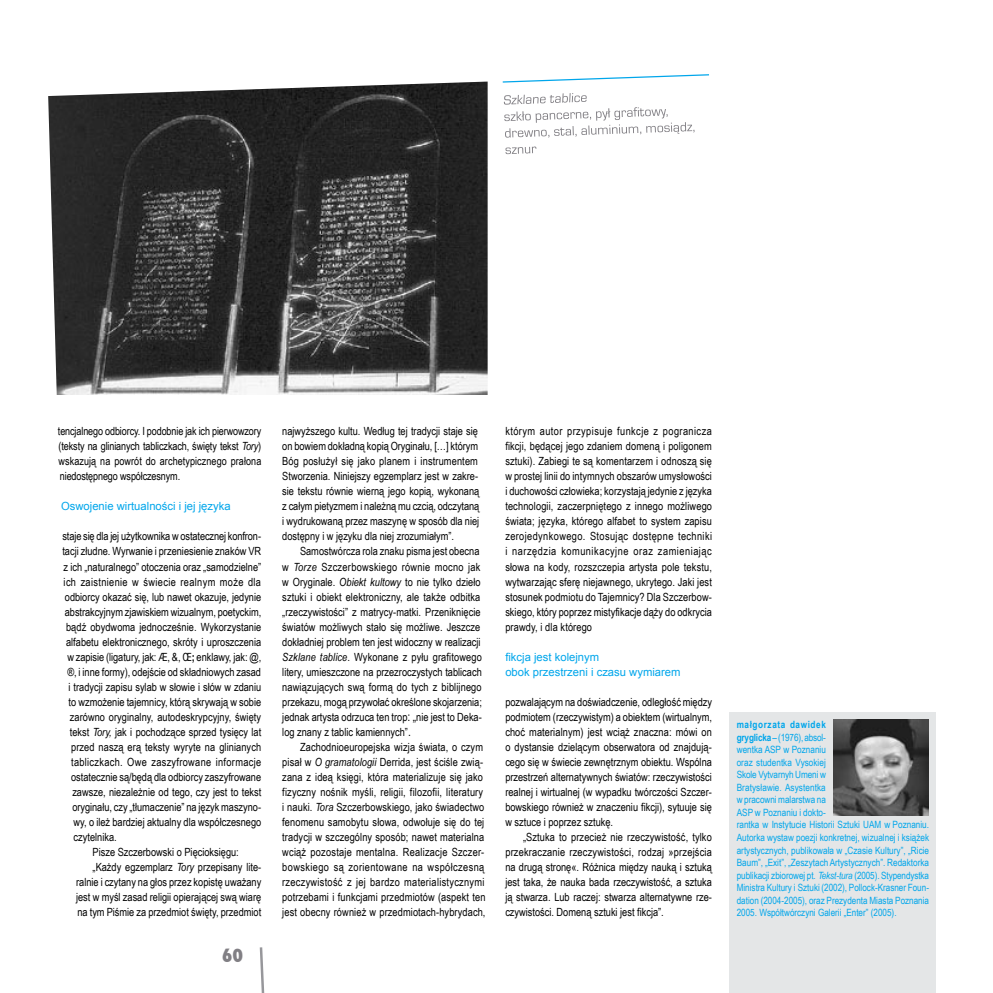
<style>
.page{position:relative;width:993px;height:993px;background:#fff}
.page>*{position:absolute;margin:0;border:0;box-sizing:border-box;transform-origin:0 0}
.t1{font:11.25px/15px "Arial Narrow";color:#000;text-align:justify}
.t2{font:11.25px/15px "Arial";color:#00a6eb}
.t3{font:11.25px "Arial Narrow";letter-spacing:.03em;color:#000}
.t4{font:10px/12.5px "Arial Narrow";color:#00a6eb}
.s1{font-style:italic}
.s2{font-weight:700}
.s3{font-size:12.5px}
</style>
<div class="page">
<svg style="left:259px;top:947px;width:6px;height:45px"></svg>
<img style="left:48px;top:81px;width:439px;height:314px">
<svg style="left:502px;top:74px;width:207px;height:9px"></svg>
<div style="left:729px;top:711px;width:206px;height:281px;background:#e4e6e7"></div>
<img style="left:833px;top:719px;width:95px;height:96px">
<svg style="left:503px;top:93px;width:191px;height:45px"></svg>
<svg style="left:505px;top:146px;width:31px;height:8px"></svg>
<p class="t1" style="left:58px;top:423px;width:205px">tencjalnego odbiorcy. I podobnie jak ich pierwowzory (teksty na glinianych tabliczkach, święty tekst <span class="s1">Tory</span>) wskazują na powrót do archetypicznego prałona niedostępnego współczesnym.</p>
<p class="t2" style="left:61px;top:499px;width:171px">Oswojenie wirtualności i jej języka</p>
<p class="t1" style="left:62px;top:528px;width:200px">staje się dla jej użytkownika w ostatecznej konfron-</p>
<p class="t1" style="left:62px;top:543px;width:200px">tacji złudne. Wyrwanie i przeniesienie znaków VR</p>
<p class="t1" style="left:64px;top:558px;width:199px">z ich „naturalnego” otoczenia oraz „samodzielne”</p>
<p class="t3" style="left:64px;top:573px;width:199px">ich zaistnienie w świecie realnym może dla</p>
<p class="t1" style="left:65px;top:588px;width:198px">odbiorcy okazać się, lub nawet okazuje, jedynie</p>
<p class="t1" style="left:65px;top:603px;width:198px">abstrakcyjnym zjawiskiem wizualnym, poetyckim,</p>
<p class="t1" style="left:66px;top:618px;width:197px">bądź obydwoma jednocześnie. Wykorzystanie</p>
<p class="t1" style="left:66px;top:633px;width:196px">alfabetu elektronicznego, skróty i uproszczenia</p>
<p class="t1" style="left:67px;top:648px;width:195px">w zapisie (ligatury, jak: Æ, &amp;, Œ<span class="s2">;</span> enklawy, jak: @,</p>
<p class="t1" style="left:67px;top:663px;width:195px">®, i inne formy), odejście od składniowych zasad</p>
<p class="t1" style="left:69px;top:678px;width:194px">i tradycji zapisu sylab w słowie i słów w zdaniu</p>
<p class="t1" style="left:69px;top:693px;width:194px">to wzmożenie tajemnicy, którą skrywają w sobie</p>
<p class="t1" style="left:70px;top:708px;width:193px">zarówno oryginalny, autodeskrypcyjny, święty</p>
<p class="t1" style="left:70px;top:723px;width:193px">tekst <span class="s1">Tory,</span> jak i pochodzące sprzed tysięcy lat</p>
<p class="t1" style="left:71px;top:738px;width:191px">przed naszą erą teksty wyryte na glinianych</p>
<p class="t3" style="left:71px;top:753px;width:191px">tabliczkach. Owe zaszyfrowane informacje</p>
<p class="t1" style="left:71px;top:768px;width:191px">ostatecznie są/będą dla odbiorcy zaszyfrowane</p>
<p class="t1" style="left:72px;top:783px;width:190px">zawsze, niezależnie od tego, czy jest to tekst</p>
<p class="t1" style="left:72px;top:798px;width:190px">oryginału, czy „tłumaczenie” na język maszyno-</p>
<p class="t1" style="left:74px;top:813px;width:189px">wy, o ileż bardziej aktualny dla współczesnego</p>
<p class="t1" style="left:74px;top:828px;width:45px">czytelnika.</p>
<p class="t1" style="left:93px;top:843px;width:148px">Pisze Szczerbowski o Pięcioksięgu:</p>
<p class="t1" style="left:93px;top:858px;width:170px">„Każdy egzemplarz <span class="s1">Tory</span> przepisany lite-</p>
<p class="t1" style="left:76px;top:873px;width:187px">ralnie i czytany na głos przez kopistę uważany</p>
<p class="t1" style="left:76px;top:888px;width:186px">jest w myśl zasad religii opierającej swą wiarę</p>
<p class="t1" style="left:77px;top:903px;width:185px">na tym Piśmie za przedmiot święty, przedmiot</p>
<p class="t1" style="left:282px;top:423px;width:198px;text-align:left">najwyższego kultu. Według tej tradycji staje się on bowiem dokładną kopią Oryginału, […] którym Bóg posłużył się jako planem i instrumentem Stworzenia. Niniejszy egzemplarz jest w zakre&shy;sie tekstu równie wierną jego kopią, wykonaną z całym pietyzmem i należną mu czcią, odczytaną i wydrukowaną przez maszynę w sposób dla niej dostępny i w języku dla niej zrozumiałym”.</p>
<p class="t1" style="left:282px;top:543px;width:201px;text-align:left;text-indent:18px">Samostwórcza rola znaku pisma jest obecna w <span class="s1">Torze</span> Szczerbowskiego równie mocno jak w Oryginale. <span class="s1">Obiekt kultowy</span> to nie tylko dzieło sztuki i obiekt elektroniczny, ale także odbitka „rzeczywistości” z matrycy-matki. Przeniknięcie światów możliwych stało się możliwe. Jeszcze dokładniej problem ten jest widoczny w realizacji <span class="s1">Szklane tablice</span>. Wykonane z pyłu grafitowego litery, umieszczone na przezroczystych tablicach nawiązujących swą formą do tych z biblijnego przekazu, mogą przywołać określone skojarzenia; jednak artysta odrzuca ten trop<span class="s3">: „</span>nie jest to Deka&shy;log znany z tablic kamiennych”<span class="s3">.</span></p>
<p class="t1" style="left:282px;top:738px;width:205px;text-align:left;text-indent:18px">Zachodnioeuropejska wizja świata, o czym pisał w <span class="s1">O gramatologii</span> Derrida, jest ściśle zwią&shy;zana z ideą księgi, która materializuje się jako fizyczny nośnik myśli, religii, filozofii, literatury i nauki. <span class="s1">Tora</span> Szczerbowskiego, jako świadectwo fenomenu samobytu słowa, odwołuje się do tej tradycji w szczególny sposób; nawet materialna wciąż pozostaje mentalna. Realizacje Szczer&shy;bowskiego są zorientowane na współczesną rzeczywistość z jej bardzo materialistycznymi potrzebami i funkcjami przedmiotów (aspekt ten jest obecny również w przedmiotach-hybrydach,</p>
<p class="t1" style="left:505px;top:423px;width:208px">którym autor przypisuje funkcje z pogranicza fikcji, będącej jego zdaniem domeną i poligonem sztuki). Zabiegi te są komentarzem i odnoszą się w prostej linii do intymnych obszarów umysłowości i duchowości człowieka; korzystają jedynie z języka technologii, zaczerpniętego z innego możliwego świata; języka, którego alfabet to system zapisu zerojedynkowego. Stosując dostępne techniki i narzędzia komunikacyjne oraz zamieniając słowa na kody, rozszczepia artysta pole tekstu, wytwarzając sferę niejawnego, ukrytego. Jaki jest stosunek podmiotu do Tajemnicy? Dla Szczerbow&shy;skiego, który poprzez mistyfikacje dąży do odkrycia prawdy, i dla którego</p>
<p class="t2" style="left:505px;top:649px;width:177px">fikcja jest kolejnym<br>obok przestrzeni i czasu wymiarem</p>
<p class="t1" style="left:505px;top:693px;width:208px">pozwalającym na doświadczenie, odległość między podmiotem (rzeczywistym) a obiektem (wirtualnym, choć materialnym) jest wciąż znaczna: mówi on o dystansie dzielącym obserwatora od znajdują&shy;cego się w świecie zewnętrznym obiektu. Wspólna przestrzeń alternatywnych światów: rzeczywistości realnej i wirtualnej (w wypadku twórczości Szczer&shy;bowskiego również w znaczeniu fikcji), sytuuje się w sztuce i poprzez sztukę.</p>
<p class="t1" style="left:505px;top:828px;width:208px;text-indent:18px">„Sztuka to przecież nie rzeczywistość, tylko przekraczanie rzeczywistości, rodzaj »przejścia na drugą stronę«. Różnica między nauką i sztuką jest taka, że nauka bada rzeczywistość, a sztuka ją stwarza. Lub raczej: stwarza alternatywne rze&shy;czywistości. Domeną sztuki jest fikcja”.</p>
<p class="t4" style="left:736px;top:718px;width:194px"><span class="s2">małgorzata dawidek<br>gryglicka</span> – (1976), absol-<br>wentka ASP w Poznaniu<br>oraz studentka Vysokiej<br>Skole Vytvarnyh Umeni w<br>Bratysławie. Asystentka<br>w pracowni malarstwa na<br>ASP w Poznaniu i dokto-<br>rantka w Instytucie Historii Sztuki UAM w Poznaniu.<br>Autorka wystaw poezji konkretnej, wizualnej i książek artystycznych, publikowała w „Czasie Kultury”, „Ricie Baum”, „Exit”, „Zeszytach Artystycznych”. Redaktorka publikacji zbiorowej pt. <span class="s1">Tekst-tura</span> (2005). Stypendystka Ministra Kultury i Sztuki (2002), Pollock-Krasner Foun&shy;dation (2004-2005), oraz Prezydenta Miasta Poznania 2005. Współtwórczyni Galerii „Enter” (2005).</p>
</div>
